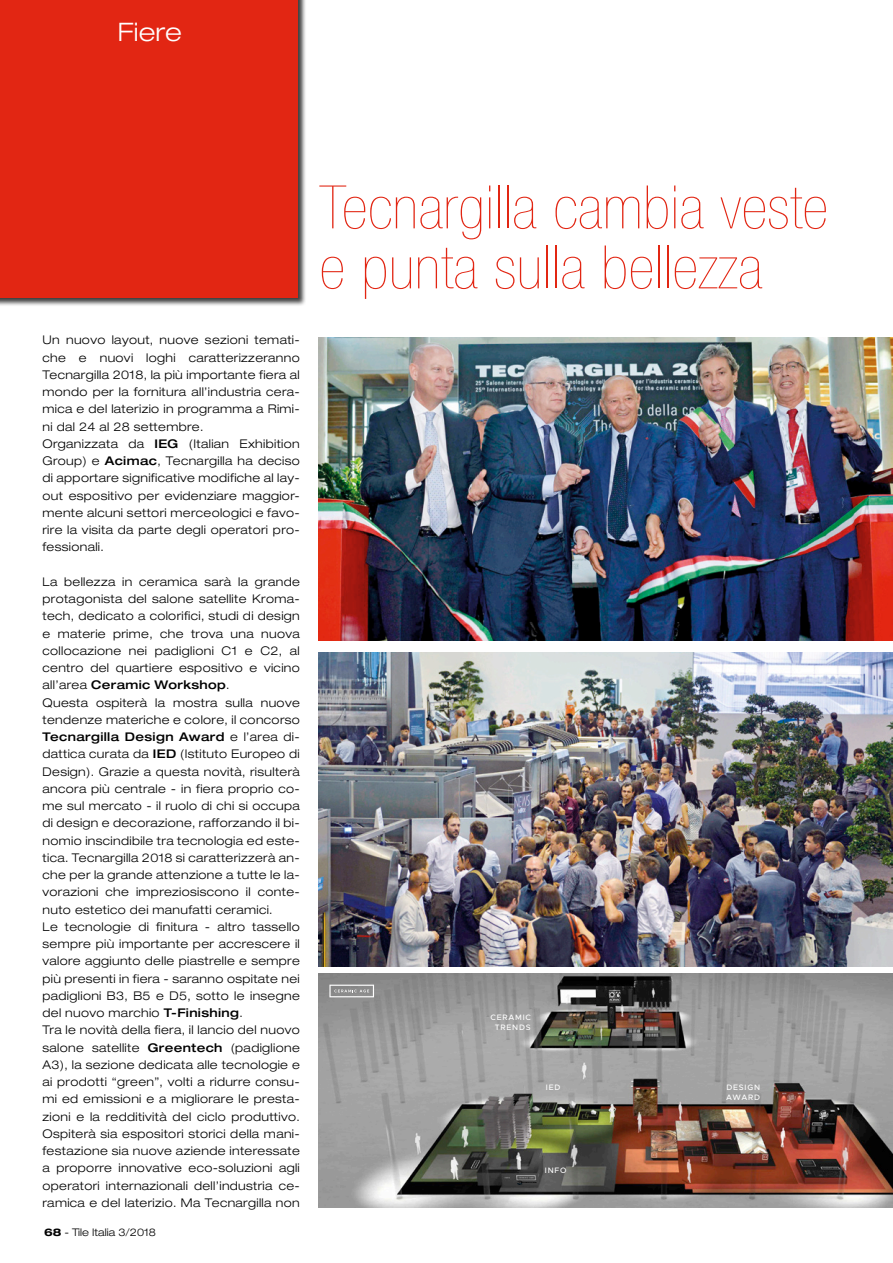
<style>
.page{position:relative;width:893px;height:1263px;background:#fff}
.page>*{position:absolute;margin:0;border:0;box-sizing:border-box;transform-origin:0 0}
.TITOLO_articolo{font:200 condensed 60px/60px "Helvetica Neue LT Std";letter-spacing:.005em;color:#e22613;scale:1.1 1}
.t1{font:300 expanded 25.5px "Helvetica Neue LT Std";letter-spacing:.005em;color:#fff}
.TESTO_articoli{font:300 expanded 12px/17.2px "Helvetica Neue LT Std";letter-spacing:.03em;color:#000;text-align:justify}
.t2{font:300 expanded 10.5px "Helvetica Neue LT Std";letter-spacing:.005em;color:#000}
.t3{font:500 7.8px/9.4px "Metropolis";letter-spacing:.1em;color:#fff}
.s1{font-weight:500}
.s2{font-weight:700}
</style>
<div class="page">
<div style="left:0;top:0;width:306px;height:307px;background:#000;opacity:.75"></div>
<div style="left:0;top:0;width:298px;height:298px;background:#e22613"></div>
<img style="left:318px;top:338px;width:575px;height:303px">
<img style="left:318px;top:653px;width:575px;height:313px">
<img style="left:318px;top:974px;width:575px;height:234px">
<svg style="left:517px;top:1180px;width:19px;height:5px"></svg>
<svg style="left:329px;top:985px;width:45px;height:12px"></svg>
<p class="t1" style="left:118px;top:17px;width:65px">Fiere</p>
<p class="TESTO_articoli" style="left:43px;top:331px;width:259px">Un nuovo layout, nuove sezioni temati&shy;che e nuovi loghi caratterizzeranno Tecnargilla 2018, la più importante fiera al mondo per la fornitura all’industria cera&shy;mica e del laterizio in programma a Rimi&shy;ni dal 24 al 28 settembre.</p>
<p class="TESTO_articoli" style="left:43px;top:435px;width:259px">Organizzata da <span class="s1">IEG</span> (Italian Exhibition Group) e <span class="s1">Acimac</span>, Tecnargilla ha deciso di apportare significative modifiche al lay&shy;out espositivo per evidenziare maggior&shy;mente alcuni settori merceologici e favo&shy;rire la visita da parte degli operatori pro&shy;fessionali.</p>
<p class="TESTO_articoli" style="left:43px;top:573px;width:259px">La bellezza in ceramica sarà la grande protagonista del salone satellite Kroma&shy;tech, dedicato a colorifici, studi di design e materie prime, che trova una nuova collocazione nei padiglioni C1 e C2, al centro del quartiere espositivo e vicino all’area <span class="s1">Ceramic Workshop</span>.</p>
<p class="TESTO_articoli" style="left:43px;top:693px;width:259px">Questa ospiterà la mostra sulla nuove tendenze materiche e colore, il concorso <span class="s1">Tecnargilla Design Award</span> e l’area di&shy;dattica curata da <span class="s1">IED</span> (Istituto Europeo di Design). Grazie a questa novità, risulterà ancora più centrale - in fiera proprio co&shy;me sul mercato - il ruolo di chi si occupa di design e decorazione, rafforzando il bi&shy;nomio inscindibile tra tecnologia ed este&shy;tica. Tecnargilla 2018 si caratterizzerà an&shy;che per la grande attenzione a tutte le la&shy;vorazioni che impreziosiscono il conte&shy;nuto estetico dei manufatti ceramici.</p>
<p class="TESTO_articoli" style="left:43px;top:918px;width:259px">Le tecnologie di finitura - altro tassello sempre più importante per accrescere il valore aggiunto delle piastrelle e sempre più presenti in fiera - saranno ospitate nei padiglioni B3, B5 e D5, sotto le insegne del nuovo marchio <span class="s1">T-Finishing</span>.</p>
<p class="TESTO_articoli" style="left:43px;top:1021px;width:259px">Tra le novità della fiera, il lancio del nuovo salone satellite <span class="s1">Greentech</span> (padiglione A3), la sezione dedicata alle tecnologie e ai prodotti “green”, volti a ridurre consu&shy;mi ed emissioni e a migliorare le presta&shy;zioni e la redditività del ciclo produttivo.<br>Ospiterà sia espositori storici della mani&shy;festazione sia nuove aziende interessate a proporre innovative eco-soluzioni agli operatori internazionali dell’industria ce&shy;ramica e del laterizio. Ma Tecnargilla non</p>
<p class="t2" style="left:44px;top:1226px;width:113px"><span class="s2">68</span> - Tile Italia 3/2018</p>
<p class="TITOLO_articolo" style="left:319px;top:177px;width:464px">Tecnargilla cambia veste e punta sulla bellezza</p>
<p class="t3" style="left:490px;top:1013px;width:42px;text-align:center">CERAMIC<br>TRENDS</p>
<p class="t3" style="left:546px;top:1083px;width:16px">IED</p>
<p class="t3" style="left:726px;top:1083px;width:36px">DESIGN<br>AWARD</p>
<p class="t3" style="left:545px;top:1166px;width:23px">INFO</p>
</div>
